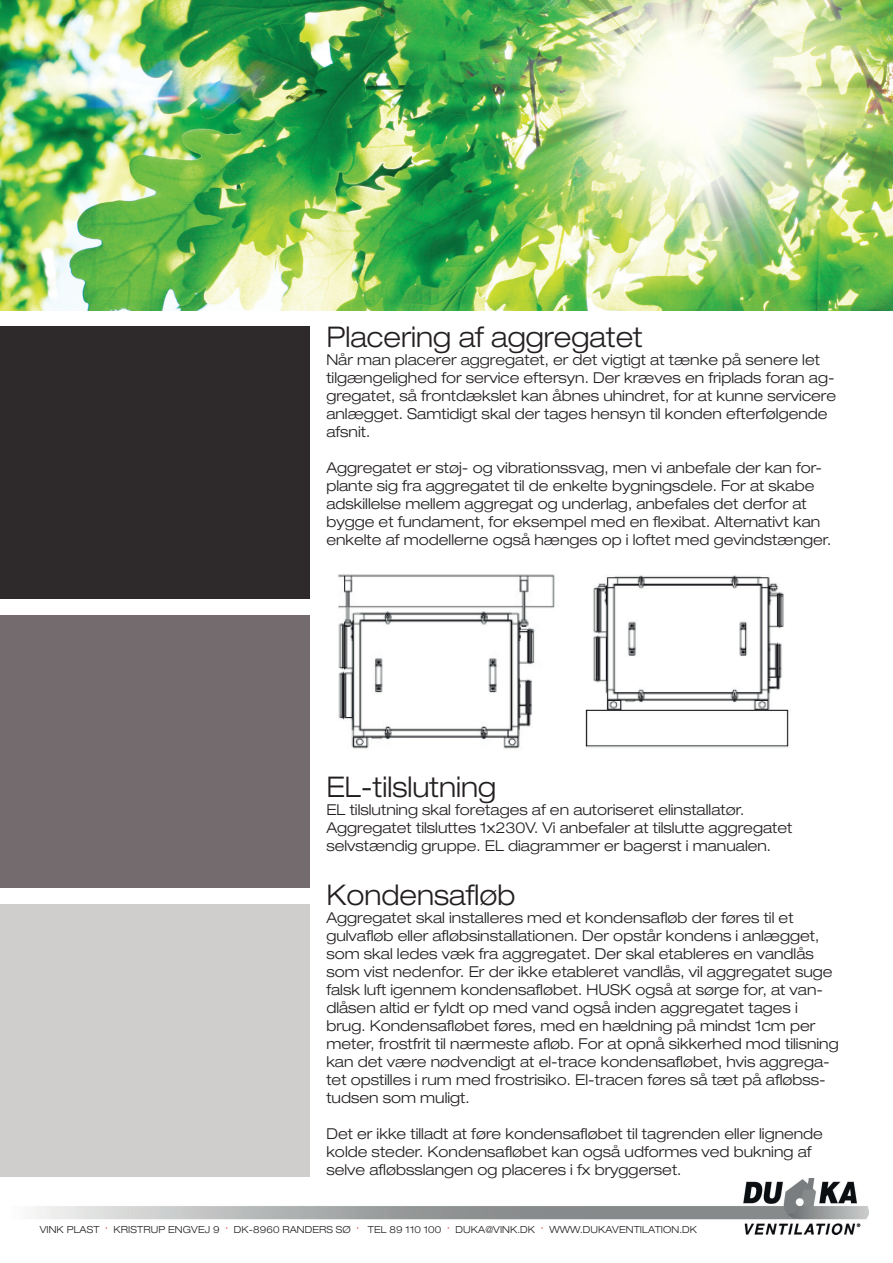
<style>
.page{position:relative;width:893px;height:1263px;background:#fff}
.page>*{position:absolute;margin:0;border:0;box-sizing:border-box;transform-origin:0 0}
.t1{font:300 expanded 28.5px "Helvetica Neue LT Pro";color:#231f20;scale:.95 1}
.t2{font:300 expanded 15px/18px "Helvetica Neue LT Pro";color:#231f20}
.t3{font:300 expanded 9.75px "Helvetica Neue LT Pro";letter-spacing:.01em;color:#231f20}
</style>
<div class="page">
<img style="left:33px;top:1178px;width:836px;height:56px">
<img style="left:0;top:0;width:893px;height:310px">
<div style="left:0;top:326px;width:310px;height:272px;background:#2e292a"></div>
<div style="left:0;top:615px;width:310px;height:273px;background:#736b6d"></div>
<div style="left:0;top:905px;width:310px;height:272px;background:#d0cdcd"></div>
<img style="left:338px;top:574px;width:451px;height:175px">
<h1 class="t1" style="left:326px;top:320px;width:334px">Placering af aggregatet</h1>
<p class="t2" style="left:326px;top:350px;width:511px">Når man placerer aggregatet, er det vigtigt at tænke på senere let tilgængelighed for service eftersyn. Der kræves en friplads foran ag&shy;gregatet, så frontdækslet kan åbnes uhindret, for at kunne servicere anlægget. Samtidigt skal der tages hensyn til konden efterfølgende afsnit.</p>
<p class="t2" style="left:326px;top:458px;width:507px">Aggregatet er støj- og vibrationssvag, men vi anbefale der kan for&shy;plante sig fra aggregatet til de enkelte bygningsdele. For at skabe adskillelse mellem aggregat og underlag, anbefales det derfor at bygge et fundament, for eksempel med en flexibat. Alternativt kan enkelte af modellerne også hænges op i loftet med gevindstænger.</p>
<h1 class="t1" style="left:326px;top:770px;width:180px">EL-tilslutning</h1>
<p class="t2" style="left:326px;top:800px;width:468px">EL tilslutning skal foretages af en autoriseret elinstallatør.<br>Aggregatet tilsluttes 1x230V. Vi anbefaler at tilslutte aggregatet selvstændig gruppe. EL diagrammer er bagerst i manualen.</p>
<h1 class="t1" style="left:326px;top:878px;width:201px">Kondensafløb</h1>
<p class="t2" style="left:326px;top:908px;width:514px">Aggregatet skal installeres med et kondensafløb der føres til et gulvafløb eller afløbsinstallationen. Der opstår kondens i anlægget, som skal ledes væk fra aggregatet. Der skal etableres en vandlås som vist nedenfor. Er der ikke etableret vandlås, vil aggregatet suge falsk luft igennem kondensafløbet. HUSK også at sørge for, at van&shy;dlåsen altid er fyldt op med vand også inden aggregatet tages i brug. Kondensafløbet føres, med en hældning på mindst 1cm per meter, frostfrit til nærmeste afløb. For at opnå sikkerhed mod tilisning kan det være nødvendigt at el-trace kondensafløbet, hvis aggrega&shy;tet opstilles i rum med frostrisiko. El-tracen føres så tæt på afløbss&shy;tudsen som muligt.</p>
<p class="t2" style="left:326px;top:1124px;width:498px">Det er ikke tilladt at føre kondensafløbet til tagrenden eller lignende kolde steder. Kondensafløbet kan også udformes ved bukning af selve afløbsslangen og placeres i fx bryggerset.</p>
<p class="t3" style="left:40px;top:1223px;width:659px">VINK PLAST <sup>∙</sup> KRISTRUP ENGVEJ 9 <sup>∙</sup> DK-8960 RANDERS SØ <sup>∙</sup> TEL 89 110 100 <sup>∙</sup> DUKA@VINK.DK <sup>∙</sup> WWW.DUKAVENTILATION.DK</p>
</div>
